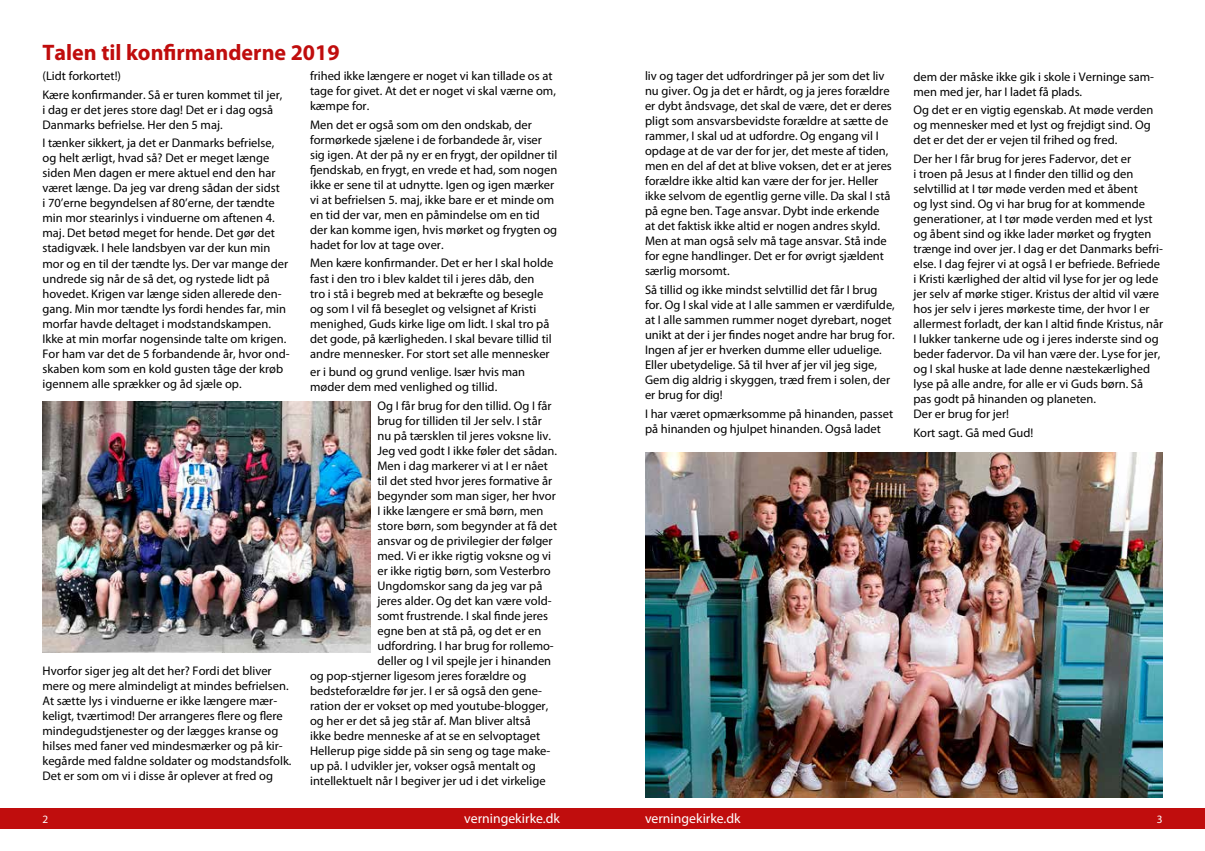
<style>
.page{position:relative;width:1205px;height:851px;background:#fff}
.page>*{position:absolute;margin:0;border:0;box-sizing:border-box;transform-origin:0 0}
.t1{font:700 22.5px "Myriad Pro";color:#c00d0d}
.t2{font:13.75px "Myriad Pro";color:#fff}
.t3{font:12.5px/15px "Myriad Pro";color:#000}
.t4{font:11.25px "Myriad Pro";color:#fff}
</style>
<div class="page">
<div style="left:602px;top:808px;width:603px;height:20px;background:#c00d0d"></div>
<div style="left:0;top:808px;width:602px;height:20px;background:#c00d0d"></div>
<img style="left:43px;top:402px;width:327px;height:250px">
<img style="left:645px;top:452px;width:517px;height:345px">
<h1 class="t1" style="left:43px;top:37px;width:299px">Talen til konfirmanderne 2019</h1>
<p class="t3" style="left:43px;top:67px;width:241px;line-height:18.5px">(Lidt forkortet!)<br>Kære konfirmander. Så er turen kommet til jer,</p>
<p class="t3" style="left:43px;top:102px;width:232px">i dag er det jeres store dag! Det er i dag også<br>Danmarks befrielse. Her den 5 maj.</p>
<p class="t3" style="left:43px;top:135px;width:249px">I tænker sikkert, ja det er Danmarks befrielse, og helt ærligt, hvad så? Det er meget længe siden Men dagen er mere aktuel end den har været længe. Da jeg var dreng sådan der sidst<br>i 70’erne begyndelsen af 80’erne, der tændte min mor stearinlys i vinduerne om aftenen 4. maj. Det betød meget for hende. Det gør det stadigvæk. I hele landsbyen var der kun min mor og en til der tændte lys. Der var mange der undrede sig når de så det, og rystede lidt på hovedet. Krigen var længe siden allerede den&shy;gang. Min mor tændte lys fordi hendes far, min morfar havde deltaget i modstandskampen.<br>Ikke at min morfar nogensinde talte om krigen.<br>For ham var det de 5 forbandende år, hvor ond&shy;skaben kom som en kold gusten tåge der krøb igennem alle sprækker og åd sjæle op.</p>
<p class="t3" style="left:310px;top:68px;width:247px">frihed ikke længere er noget vi kan tillade os at tage for givet. At det er noget vi skal værne om, kæmpe for.</p>
<p class="t3" style="left:310px;top:117px;width:249px">Men det er også som om den ondskab, der formørkede sjælene i de forbandede år, viser sig igen. At der på ny er en frygt, der opildner til fjendskab, en frygt, en vrede et had, som nogen ikke er sene til at udnytte. Igen og igen mærker vi at befrielsen 5. maj, ikke bare er et minde om en tid der var, men en påmindelse om en tid der kan komme igen, hvis mørket og frygten og hadet for lov at tage over.</p>
<p class="t3" style="left:310px;top:255px;width:245px">Men kære konfirmander. Det er her I skal holde fast i den tro i blev kaldet til i jeres dåb, den<br>tro i stå i begreb med at bekræfte og besegle og som I vil få beseglet og velsignet af Kristi menighed, Guds kirke lige om lidt. I skal tro på det gode, på kærligheden. I skal bevare tillid til andre mennesker. For stort set alle mennesker</p>
<p class="t3" style="left:310px;top:364px;width:217px">er i bund og grund venlige. Især hvis man møder dem med venlighed og tillid.</p>
<p class="t3" style="left:377px;top:397px;width:176px">Og I får brug for den tillid. Og I får</p>
<p class="t3" style="left:377px;top:412px;width:166px">brug for tilliden til Jer selv. I står</p>
<p class="t3" style="left:377px;top:427px;width:175px">nu på tærsklen til jeres voksne liv.</p>
<p class="t3" style="left:377px;top:442px;width:181px">Jeg ved godt I ikke føler det sådan.</p>
<p class="t3" style="left:377px;top:457px;width:172px">Men i dag markerer vi at I er nået</p>
<p class="t3" style="left:377px;top:472px;width:176px">til det sted hvor jeres formative år</p>
<p class="t3" style="left:377px;top:487px;width:180px">begynder som man siger, her hvor</p>
<p class="t3" style="left:377px;top:502px;width:167px">I ikke længere er små børn, men</p>
<p class="t3" style="left:377px;top:517px;width:181px">store børn, som begynder at få det</p>
<p class="t3" style="left:377px;top:532px;width:177px">ansvar og de privilegier der følger</p>
<p class="t3" style="left:377px;top:547px;width:175px">med. Vi er ikke rigtig voksne og vi</p>
<p class="t3" style="left:377px;top:562px;width:175px">er ikke rigtig børn, som Vesterbro</p>
<p class="t3" style="left:377px;top:577px;width:166px">Ungdomskor sang da jeg var på</p>
<p class="t3" style="left:377px;top:592px;width:176px">jeres alder. Og det kan være vold-</p>
<p class="t3" style="left:377px;top:607px;width:172px">somt frustrende. I skal finde jeres</p>
<p class="t3" style="left:377px;top:622px;width:165px">egne ben at stå på, og det er en</p>
<p class="t3" style="left:377px;top:637px;width:178px">udfordring. I har brug for rollemo-</p>
<p class="t3" style="left:377px;top:652px;width:175px">deller og I vil spejle jer i hinanden</p>
<p class="t3" style="left:310px;top:667px;width:218px">og pop-stjerner ligesom jeres forældre og</p>
<p class="t3" style="left:310px;top:682px;width:233px">bedsteforældre før jer. I er så også den gene-</p>
<p class="t3" style="left:310px;top:697px;width:240px">ration der er vokset op med youtube-blogger,</p>
<p class="t3" style="left:310px;top:712px;width:222px">og her er det så jeg står af. Man bliver altså</p>
<p class="t3" style="left:310px;top:727px;width:232px">ikke bedre menneske af at se en selvoptaget</p>
<p class="t3" style="left:310px;top:742px;width:242px">Hellerup pige sidde på sin seng og tage make-</p>
<p class="t3" style="left:310px;top:757px;width:227px">up på. I udvikler jer, vokser også mentalt og</p>
<p class="t3" style="left:310px;top:772px;width:237px">intellektuelt når I begiver jer ud i det virkelige</p>
<p class="t3" style="left:43px;top:662px;width:250px">Hvorfor siger jeg alt det her? Fordi det bliver mere og mere almindeligt at mindes befrielsen.<br>At sætte lys i vinduerne er ikke længere mær&shy;keligt, tværtimod! Der arrangeres flere og flere mindegudstjenester og der lægges kranse og hilses med faner ved mindesmærker og på kir&shy;kegårde med faldne soldater og modstandsfolk.<br>Det er som om vi i disse år oplever at fred og</p>
<p class="t3" style="left:645px;top:68px;width:248px">liv og tager det udfordringer på jer som det liv nu giver. Og ja det er hårdt, og ja jeres forældre er dybt åndsvage, det skal de være, det er deres pligt som ansvarsbevidste forældre at sætte de rammer, I skal ud at udfordre. Og engang vil I opdage at de var der for jer, det meste af tiden, men en del af det at blive voksen, det er at jeres forældre ikke altid kan være der for jer. Heller ikke selvom de egentlig gerne ville. Da skal I stå på egne ben. Tage ansvar. Dybt inde erkende at det faktisk ikke altid er nogen andres skyld.<br>Men at man også selv må tage ansvar. Stå inde for egne handlinger. Det er for øvrigt sjældent særlig morsomt.</p>
<p class="t3" style="left:645px;top:282px;width:251px">Så tillid og ikke mindst selvtillid det får I brug for. Og I skal vide at I alle sammen er værdifulde, at I alle sammen rummer noget dyrebart, noget unikt at der i jer findes noget andre har brug for.<br>Ingen af jer er hverken dumme eller uduelige.<br>Eller ubetydelige. Så til hver af jer vil jeg sige, Gem dig aldrig i skyggen, træd frem i solen, der er brug for dig!</p>
<p class="t3" style="left:645px;top:405px;width:250px">I har været opmærksomme på hinanden, passet på hinanden og hjulpet hinanden. Også ladet</p>
<p class="t3" style="left:913px;top:69px;width:242px">dem der måske ikke gik i skole i Verninge sam&shy;men med jer, har I ladet få plads.</p>
<p class="t3" style="left:913px;top:102px;width:241px">Og det er en vigtig egenskab. At møde verden og mennesker med et lyst og frejdigt sind. Og det er det der er vejen til frihed og fred.</p>
<p class="t3" style="left:913px;top:151px;width:251px">Der her I får brug for jeres Fadervor, det er<br>i troen på Jesus at I finder den tillid og den selvtillid at I tør møde verden med et åbent<br>og lyst sind. Og vi har brug for at kommende generationer, at I tør møde verden med et lyst og åbent sind og ikke lader mørket og frygten trænge ind over jer. I dag er det Danmarks befri&shy;else. I dag fejrer vi at også I er befriede. Befriede i Kristi kærlighed der altid vil lyse for jer og lede jer selv af mørke stiger. Kristus der altid vil være hos jer selv i jeres mørkeste time, der hvor I er allermest forladt, der kan I altid finde Kristus, når I lukker tankerne ude og i jeres inderste sind og beder fadervor. Da vil han være der. Lyse for jer, og I skal huske at lade denne næstekærlighed lyse på alle andre, for alle er vi Guds børn. Så pas godt på hinanden og planeten.<br>Der er brug for jer!</p>
<p class="t3" style="left:913px;top:425px;width:121px">Kort sagt. Gå med Gud!</p>
<p class="t4" style="left:43px;top:812px;width:7px">2</p>
<p class="t2" style="left:464px;top:809px;width:97px">verningekirke.dk</p>
<p class="t2" style="left:645px;top:809px;width:97px">verningekirke.dk</p>
<p class="t4" style="left:1156px;top:812px;width:7px">3</p>
</div>
